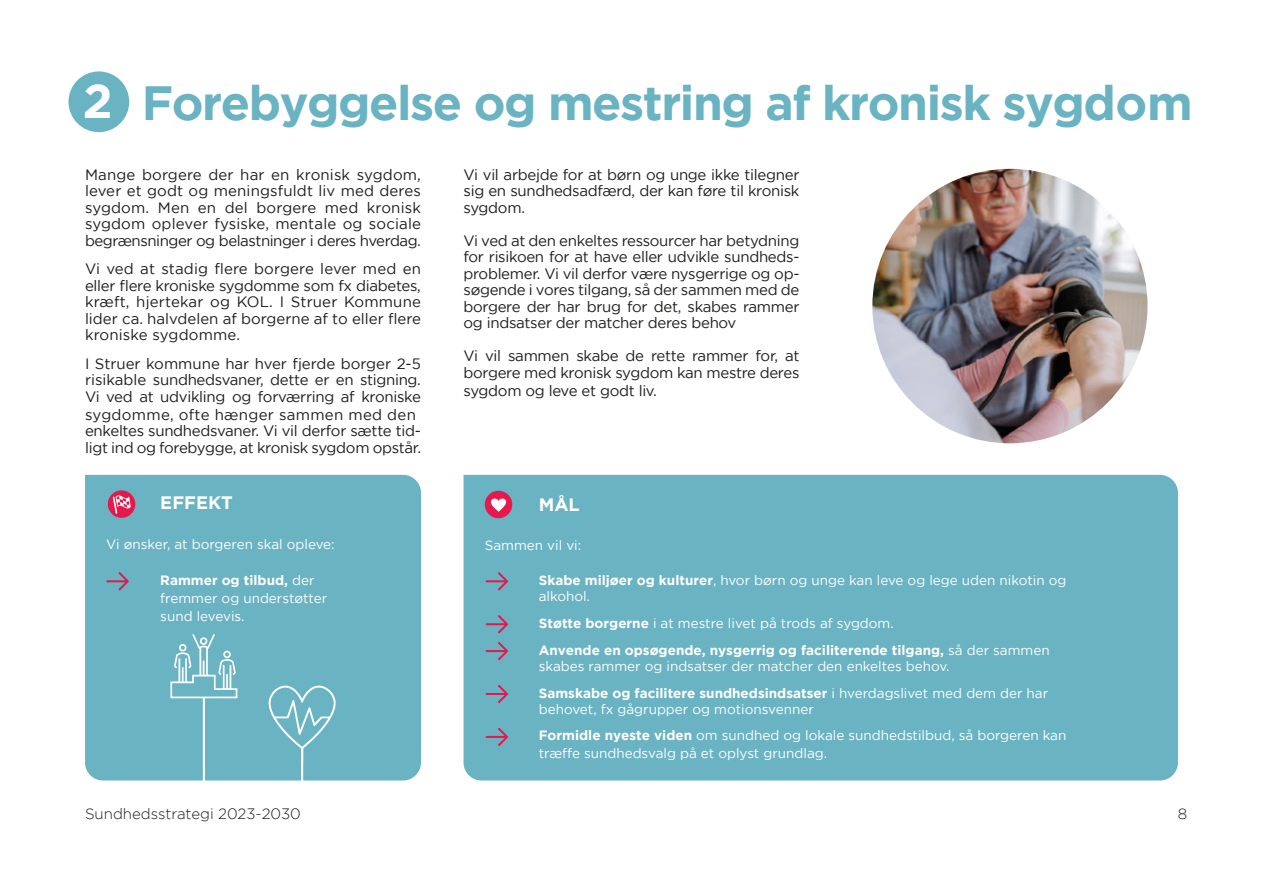
<style>
.page{position:relative;width:1263px;height:893px;background:#fff}
.page>*{position:absolute;margin:0;border:0;box-sizing:border-box;transform-origin:0 0}
.t1{font:700 48px "Gotham";letter-spacing:-.03em;color:#6ab3c3}
.t2{font:700 48px "Gotham";color:#fff}
.t3{font:700 18px "Gotham";color:#fff}
.t4{font:15px/16.5px "Gotham";letter-spacing:-.02em;color:#1d1d1b;text-align:justify}
.t5{font:300 15px "Gotham";color:#1d1d1b}
.t6{font:13.5px/18px "Gotham";color:#fff}
.t7{font:700 13.5px/26.7px "Gotham";color:#fff}
.s1{font-weight:700}
.s2{font-weight:400}
</style>
<div class="page">
<div style="left:85px;top:475px;width:336px;height:305px;background:#6ab3c3"></div>
<div style="left:463px;top:475px;width:715px;height:305px;background:#6ab3c3"></div>
<svg style="left:486px;top:572px;width:22px;height:18px"></svg>
<svg style="left:106px;top:572px;width:23px;height:18px"></svg>
<svg style="left:486px;top:615px;width:22px;height:18px"></svg>
<svg style="left:486px;top:642px;width:22px;height:18px"></svg>
<svg style="left:486px;top:685px;width:22px;height:18px"></svg>
<svg style="left:486px;top:728px;width:22px;height:18px"></svg>
<div style="left:68px;top:71px;width:61px;height:61px;background:#6ab3c3;border-radius:50%"></div>
<div style="left:108px;top:490px;width:27px;height:28px;background:#e6194d;border-radius:50%"></div>
<svg style="left:113px;top:495px;width:18px;height:19px"></svg>
<div style="left:485px;top:491px;width:27px;height:27px;background:#e6194d;border-radius:50%"></div>
<svg style="left:491px;top:498px;width:15px;height:14px"></svg>
<svg style="left:170px;top:634px;width:68px;height:130px"></svg>
<svg style="left:268px;top:685px;width:68px;height:79px"></svg>
<hr style="left:203px;top:697px;width:2px;height:85px;background:#fff">
<hr style="left:301px;top:747px;width:2px;height:35px;background:#fff">
<img style="left:872px;top:169px;width:275px;height:274px;border-radius:137px">
<h1 class="t2" style="left:83px;top:73px;width:31px">2</h1>
<h1 class="t1" style="left:142px;top:75px;width:1053px">Forebyggelse og mestring af kronisk sygdom</h1>
<p class="t4" style="left:85px;top:166px;width:337px">Mange borgere der har en kronisk sygdom, lever et godt og meningsfuldt liv med deres sygdom. Men en del borgere med kronisk sygdom oplever fysiske, mentale og sociale begrænsninger og belastninger i deres hverdag.</p>
<p class="t4" style="left:85px;top:260px;width:337px">Vi ved at stadig flere borgere lever med en eller flere kroniske sygdomme som fx diabetes, kræft, hjertekar og KOL. I Struer Kommune lider ca. halvdelen af borgerne af to eller flere kroniske sygdomme.</p>
<p class="t4" style="left:85px;top:355px;width:337px">I Struer kommune har hver fjerde borger 2-5 risikable sundhedsvaner, dette er en stigning.<br>Vi ved at udvikling og forværring af kroniske</p>
<p class="t4" style="left:85px;top:406px;width:337px;text-align:left">sygdomme, ofte hænger sammen med den enkeltes sundhedsvaner. Vi vil derfor sætte tid&shy;ligt ind og forebygge, at kronisk sygdom opstår.</p>
<p class="t3" style="left:160px;top:492px;width:74px">EFFEKT</p>
<p class="t6" style="left:106px;top:535px;width:230px">Vi ønsker, at borgeren skal opleve:</p>
<p class="t6" style="left:160px;top:571px;width:169px"><span class="s1">Rammer og tilbud,</span> der fremmer og understøtter sund levevis.</p>
<p class="t4" style="left:463px;top:166px;width:337px">Vi vil arbejde for at børn og unge ikke tilegner sig en sundhedsadfærd, der kan føre til kronisk sygdom.</p>
<p class="t4" style="left:463px;top:232px;width:337px">Vi ved at den enkeltes ressourcer har betydning for risikoen for at have eller udvikle sundheds&shy;problemer. Vi vil derfor være nysgerrige og op&shy;søgende i vores tilgang, så der sammen med de borgere der har brug for det, skabes rammer og indsatser der matcher deres behov</p>
<p class="t4" style="left:463px;top:347px;width:337px">Vi vil sammen skabe de rette rammer for, at borgere med kronisk sygdom kan mestre deres</p>
<p class="t4" style="left:463px;top:382px;width:195px">sygdom og leve et godt liv.</p>
<p class="t3" style="left:539px;top:494px;width:42px">MÅL</p>
<p class="t6" style="left:485px;top:536px;width:98px">Sammen vil vi:</p>
<p class="t6" style="left:539px;top:572px;width:529px;line-height:16.2px"><span class="s1">Skabe miljøer og kulturer</span>, hvor børn og unge kan leve og lege uden nikotin og alkohol.</p>
<p class="t7" style="left:539px;top:609px;width:512px">Støtte borgerne <span class="s2">i at mestre livet på trods af sygdom.<br></span>Anvende en opsøgende, nysgerrig og faciliterende tilgang, <span class="s2">så der sammen</span></p>
<p class="t6" style="left:539px;top:652px;width:511px;line-height:26.7px">skabes rammer og indsatser der matcher den enkeltes behov.<br><span class="s1">Samskabe og facilitere sundhedsindsatser</span> i hverdagslivet med dem der har</p>
<p class="t6" style="left:539px;top:695px;width:529px;line-height:26.7px">behovet, fx gågrupper og motionsvenner<br><span class="s1">Formidle nyeste viden</span> om sundhed og lokale sundhedstilbud, så borgeren kan</p>
<p class="t6" style="left:539px;top:744px;width:290px">træffe sundhedsvalg på et oplyst grundlag.</p>
<p class="t5" style="left:85px;top:805px;width:217px">Sundhedsstrategi 2023-2030</p>
<p class="t5" style="left:1178px;top:805px;width:11px">8</p>
</div>
